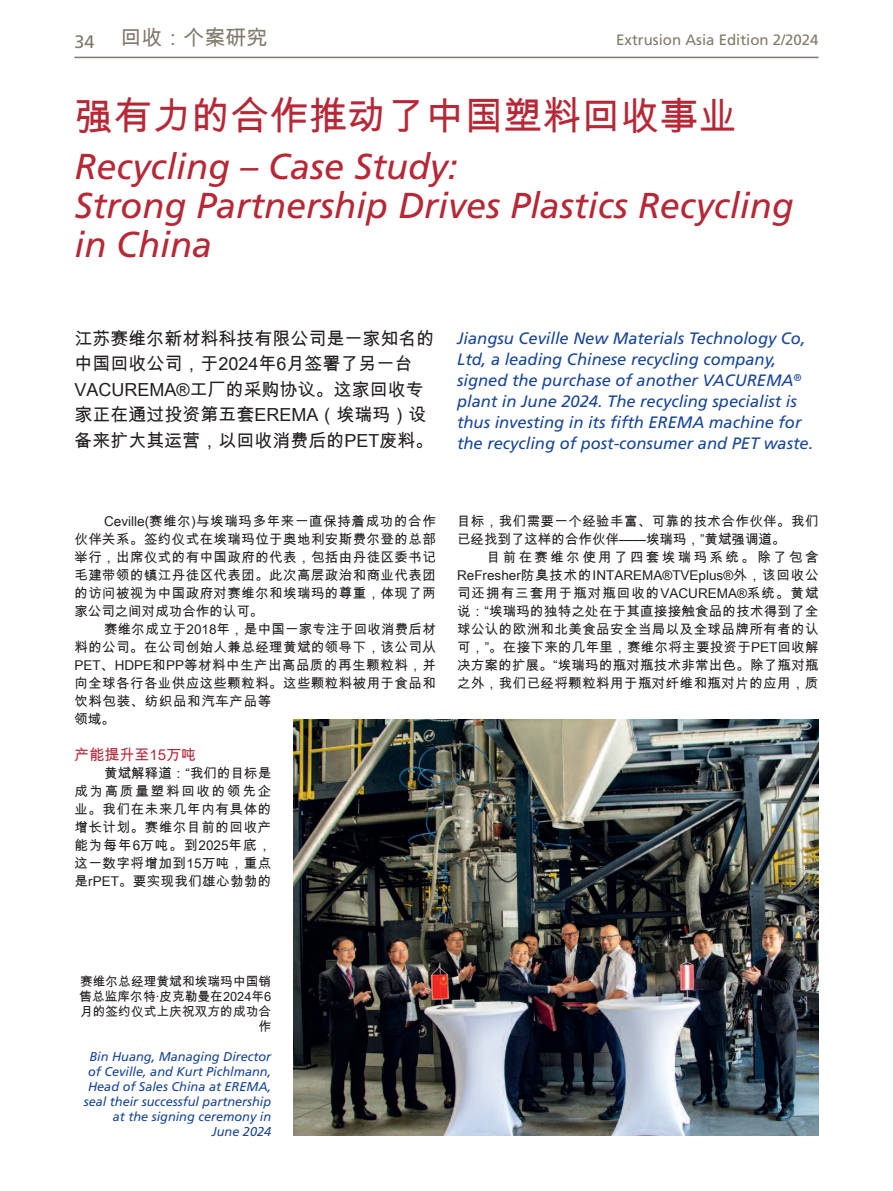
<style>
.page{position:relative;width:893px;height:1191px;background:#fff}
.page>*{position:absolute;margin:0;border:0;box-sizing:border-box;transform-origin:0 0}
.t1{font:39px "Arial Unicode MS";color:#b72837}
.t2{font:italic 36px/39px "Frutiger";color:#b72837}
.t3{font:21px "Arial Unicode MS";color:#817a6b}
.t4{font:18px/25.5px "Arial Unicode MS";color:#231f20}
.t5{font:italic 16.5px/21px "Frutiger";color:#18469d}
.t6{font:15px "Frutiger";color:#817a6b}
.t7{font:15px "Arial Unicode MS";color:#b72837}
.t8{font:13.5px/18px "Arial Unicode MS";letter-spacing:.03em;color:#231f20;text-align:justify}
.t9{font:italic 12.75px/15px "Frutiger";color:#18469d;text-align:right}
.t10{font:12.75px/15px "Arial Unicode MS";color:#231f20;text-align:right}
</style>
<div class="page">
<hr style="left:74px;top:57px;width:745px;height:1px;background:#817a6b">
<img style="left:294px;top:720px;width:525px;height:415px">
<h3 class="t3" style="left:74px;top:23px;width:195px"><sub>34</sub> 回收：个案研究</h3>
<p class="t6" style="left:616px;top:34px;width:204px">Extrusion Asia Edition 2/2024</p>
<h1 class="t1" style="left:74px;top:89px;width:664px">强有力的合作推动了中国塑料回收事业</h1>
<h2 class="t2" style="left:74px;top:149px;width:721px">Recycling – Case Study:<br>Strong Partnership Drives Plastics Recycling in China</h2>
<h3 class="t4" style="left:74px;top:325px;width:361px">江苏赛维尔新材料科技有限公司是一家知名的中国回收公司，于2024年6月签署了另一台<br>VACUREMA®工厂的采购协议。这家回收专家正在通过投资第五套EREMA（埃瑞玛）设备来扩大其运营，以回收消费后的PET废料。</h3>
<p class="t5" style="left:457px;top:329px;width:358px">Jiangsu Ceville New Materials Technology Co, Ltd, a leading Chinese recycling company, signed the purchase of another VACUREMA<sup>® </sup>plant in June 2024. The recycling specialist is thus investing in its fifth EREMA machine for the recycling of post-consumer and PET waste.</p>
<p class="t8" style="left:74px;top:511px;width:363px;text-indent:30px">Ceville(赛维尔)与埃瑞玛多年来一直保持着成功的合作伙伴关系。签约仪式在埃瑞玛位于奥地利安斯费尔登的总部举行，出席仪式的有中国政府的代表，包括由丹徒区委书记毛建带领的镇江丹徒区代表团。此次高层政治和商业代表团的访问被视为中国政府对赛维尔和埃瑞玛的尊重，体现了两家公司之间对成功合作的认可。</p>
<p class="t8" style="left:74px;top:619px;width:363px;text-align:left;text-indent:30px">赛维尔成立于2018年，是中国一家专注于回收消费后材料的公司。在公司创始人兼总经理黄斌的领导下，该公司从<br>PET、HDPE和PP等材料中生产出高品质的再生颗粒料，并向全球各行各业供应这些颗粒料。这些颗粒料被用于食品和饮料包装、纺织品和汽车产品等<br>领域。</p>
<p class="t7" style="left:74px;top:744px;width:123px">产能提升至15万吨</p>
<p class="t8" style="left:74px;top:763px;width:198px;text-indent:30px">黄斌解释道：“我们的目标是成为高质量塑料回收的领先企业。我们在未来几年内有具体的增长计划。赛维尔目前的回收产能为每年6万吨。到2025年底，这一数字将增加到15万吨，重点是rPET。要实现我们雄心勃勃的</p>
<p class="t8" style="left:457px;top:511px;width:363px">目标，我们需要一个经验丰富、可靠的技术合作伙伴。我们已经找到了这样的合作伙伴——埃瑞玛，”黄斌强调道。</p>
<p class="t8" style="left:457px;top:547px;width:363px;text-indent:30px">目前在赛维尔使用了四套埃瑞玛系统。除了包含ReFresher防臭技术的INTAREMA®TVEplus®外，该回收公司还拥有三套用于瓶对瓶回收的VACUREMA®系统。黄斌说：“埃瑞玛的独特之处在于其直接接触食品的技术得到了全球公认的欧洲和北美食品安全当局以及全球品牌所有者的认可，”。在接下来的几年里，赛维尔将主要投资于PET回收解决方案的扩展。“埃瑞玛的瓶对瓶技术非常出色。除了瓶对瓶之外，我们已经将颗粒料用于瓶对纤维和瓶对片的应用，质</p>
<p class="t10" style="left:79px;top:973px;width:193px">赛维尔总经理黄斌和埃瑞玛中国销售总监库尔特·皮克勒曼在2024年6月的签约仪式上庆祝双方的成功合作</p>
<p class="t9" style="left:84px;top:1049px;width:189px">Bin Huang, Managing Director of Ceville, and Kurt Pichlmann,<br>Head of Sales China at EREMA, seal their successful partnership at the signing ceremony in<br>June 2024</p>
</div>
